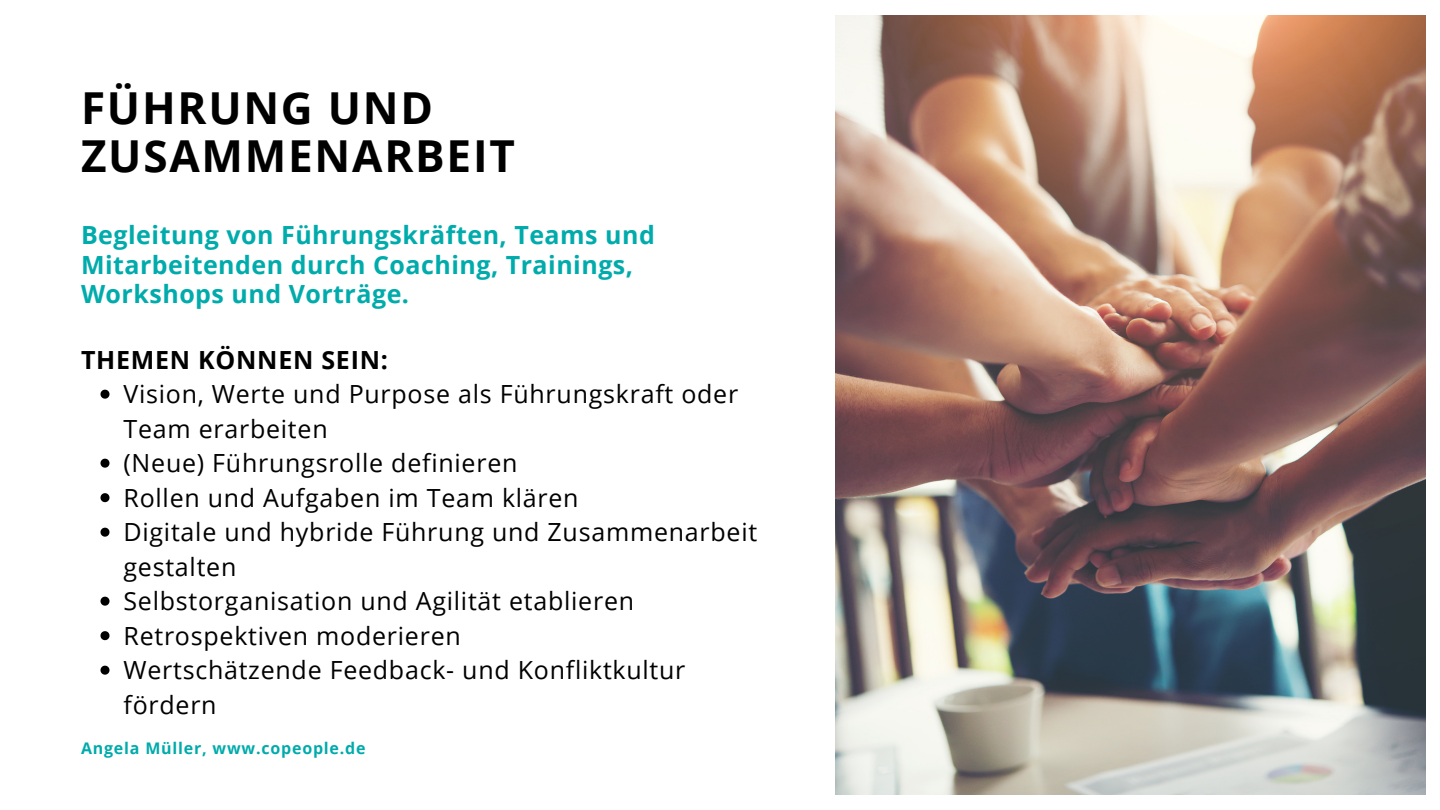
<style>
.page{position:relative;width:1440px;height:810px;background:#fff}
.page>*{position:absolute;margin:0;border:0;box-sizing:border-box;transform-origin:0 0}
.t1{font:700 44.1px/48px "Open Sans";letter-spacing:.04em;color:#000}
.t2{font:25px/34.5px "Open Sans";letter-spacing:.03em;color:#000}
.t3{font:700 25px/29.2px "Open Sans";letter-spacing:.02em;color:#00abab}
.t4{font:700 25px "Open Sans";letter-spacing:.03em;color:#000}
.t5{font:700 16px "Open Sans";letter-spacing:.05em;color:#00abab}
</style>
<div class="page">
<svg style="left:100px;top:390px;width:10px;height:9px"></svg>
<svg style="left:100px;top:459px;width:10px;height:9px"></svg>
<svg style="left:100px;top:493px;width:10px;height:9px"></svg>
<svg style="left:100px;top:528px;width:10px;height:9px"></svg>
<svg style="left:100px;top:597px;width:10px;height:9px"></svg>
<svg style="left:100px;top:631px;width:10px;height:9px"></svg>
<svg style="left:100px;top:666px;width:10px;height:9px"></svg>
<img style="left:836px;top:16px;width:590px;height:778px">
<h4 class="t1" style="left:81px;top:83px;width:435px">FÜHRUNG UND<br>ZUSAMMENARBEIT</h4>
<h4 class="t3" style="left:81px;top:220px;width:575px">Begleitung von Führungskräften, Teams und<br>Mitarbeitenden durch Coaching, Trainings,<br>Workshops und Vorträge.</h4>
<h1 class="t4" style="left:81px;top:342px;width:308px">THEMEN KÖNNEN SEIN:</h1>
<h3 class="t2" style="left:123px;top:376px;width:616px">Vision, Werte und Purpose als Führungskraft oder<br>Team erarbeiten</h3>
<h2 class="t2" style="left:123px;top:445px;width:395px">(Neue) Führungsrolle definieren</h2>
<h4 class="t2" style="left:123px;top:480px;width:457px">Rollen und Aufgaben im Team klären</h4>
<h4 class="t2" style="left:123px;top:514px;width:635px">Digitale und hybride Führung und Zusammenarbeit gestalten</h4>
<h4 class="t2" style="left:123px;top:583px;width:512px">Selbstorganisation und Agilität etablieren</h4>
<h4 class="t2" style="left:123px;top:618px;width:339px">Retrospektiven moderieren</h4>
<h4 class="t2" style="left:123px;top:652px;width:564px">Wertschätzende Feedback- und Konfliktkultur fördern</h4>
<p class="t5" style="left:81px;top:737px;width:286px">Angela Müller, www.copeople.de</p>
</div>
